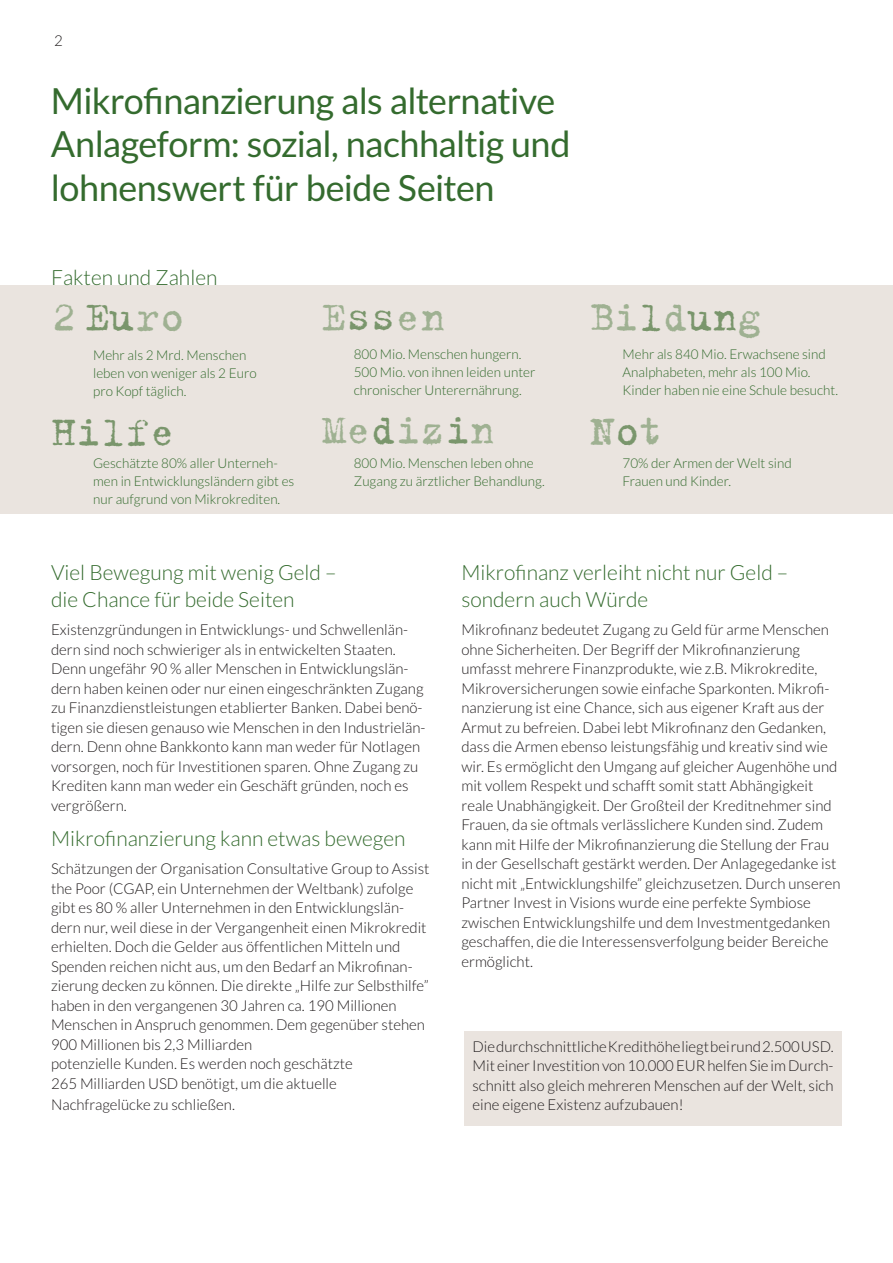
<style>
.page{position:relative;width:893px;height:1263px;background:#fff}
.page>*{position:absolute;margin:0;border:0;box-sizing:border-box;transform-origin:0 0}
.t1{font:45px "Trixie";color:#9fb192}
.t2{font:45px "Trixie";color:#7a966c}
.t3{font:36px/43.2px "Lato";letter-spacing:-.015em;color:#346b2e}
.t4{font:300 21px/27px "Lato";color:#346b2e}
.t5{font:300 15px/19.5px "Lato";color:#231f20}
.t6{font:300 13.5px/18px "Lato";color:#346b2e}
.s1{color:#7a966c}
</style>
<div class="page">
<div style="left:0;top:285px;width:892px;height:229px;background:#eae4df"></div>
<div style="left:464px;top:1031px;width:378px;height:95px;background:#eae4df"></div>
<p class="t5" style="left:54px;top:32px;width:10px">2</p>
<h2 class="t3" style="left:51px;top:82px;width:521px">Mikrofinanzierung als alternative<br>Anlageform: sozial, nachhaltig und lohnenswert für beide Seiten</h2>
<h3 class="t4" style="left:51px;top:265px;width:168px">Fakten und Zahlen</h3>
<h1 class="t1" style="left:51px;top:288px;width:135px">2 <span class="s1">Eu</span>ro</h1>
<p class="t6" style="left:93px;top:347px;width:165px">Mehr als 2 Mrd. Menschen leben von weniger als 2 Euro pro Kopf täglich.</p>
<h1 class="t1" style="left:321px;top:288px;width:125px">E<span class="s1">ss</span>en</h1>
<p class="t6" style="left:354px;top:346px;width:183px">800 Mio. Menschen hungern.<br>500 Mio. von ihnen leiden unter chronischer Unterernährung.</p>
<h1 class="t1" style="left:588px;top:288px;width:175px">Bi<span class="s1">l</span>d<span class="s1">un</span>g</h1>
<p class="t6" style="left:622px;top:346px;width:217px">Mehr als 840 Mio. Erwachsene sind<br>Analphabeten, mehr als 100 Mio.<br>Kinder haben nie eine Schule besucht.</p>
<h1 class="t2" style="left:51px;top:403px;width:125px">Hilfe</h1>
<h1 class="t1" style="left:589px;top:402px;width:76px">N<span class="s1">o</span>t</h1>
<h1 class="t1" style="left:321px;top:402px;width:175px">Me<span class="s1">d</span>iz<span class="s1">i</span>n</h1>
<p class="t6" style="left:93px;top:455px;width:203px">Geschätzte 80% aller Unterneh&shy;men in Entwicklungsländern gibt es nur aufgrund von Mikrokrediten.</p>
<p class="t6" style="left:354px;top:455px;width:192px">800 Mio. Menschen leben ohne<br>Zugang zu ärztlicher Behandlung.</p>
<p class="t6" style="left:622px;top:455px;width:171px">70% der Armen der Welt sind<br>Frauen und Kinder.</p>
<h3 class="t4" style="left:51px;top:561px;width:287px">Viel Bewegung mit wenig Geld – die Chance für beide Seiten</h3>
<p class="t5" style="left:51px;top:621px;width:376px">Existenzgründungen in Entwicklungs- und Schwellenlän&shy;dern sind noch schwieriger als in entwickelten Staaten.<br>Denn ungefähr 90 % aller Menschen in Entwicklungslän&shy;dern haben keinen oder nur einen eingeschränkten Zugang zu Finanzdienstleistungen etablierter Banken. Dabei benö&shy;tigen sie diesen genauso wie Menschen in den Industrielän&shy;dern. Denn ohne Bankkonto kann man weder für Notlagen vorsorgen, noch für Investitionen sparen. Ohne Zugang zu Krediten kann man weder ein Geschäft gründen, noch es vergrößern.</p>
<h3 class="t4" style="left:51px;top:827px;width:356px">Mikrofinanzierung kann etwas bewegen</h3>
<p class="t5" style="left:51px;top:860px;width:380px">Schätzungen der Organisation Consultative Group to Assist the Poor (CGAP, ein Unternehmen der Weltbank) zufolge gibt es 80 % aller Unternehmen in den Entwicklungslän&shy;dern nur, weil diese in der Vergangenheit einen Mikrokredit erhielten. Doch die Gelder aus öffentlichen Mitteln und Spenden reichen nicht aus, um den Bedarf an Mikrofinan&shy;zierung decken zu können. Die direkte „Hilfe zur Selbsthilfe” haben in den vergangenen 30 Jahren ca. 190 Millionen Menschen in Anspruch genommen. Dem gegenüber stehen 900 Millionen bis 2,3 Milliarden<br>potenzielle Kunden. Es werden noch geschätzte<br>265 Milliarden USD benötigt, um die aktuelle</p>
<p class="t5" style="left:51px;top:1095px;width:185px">Nachfragelücke zu schließen.</p>
<h3 class="t4" style="left:461px;top:561px;width:328px">Mikrofinanz verleiht nicht nur Geld – sondern auch Würde</h3>
<p class="t5" style="left:461px;top:621px;width:380px">Mikrofinanz bedeutet Zugang zu Geld für arme Menschen ohne Sicherheiten. Der Begriff der Mikrofinanzierung umfasst mehrere Finanzprodukte, wie z.B. Mikrokredite, Mikroversicherungen sowie einfache Sparkonten. Mikrofi&shy;nanzierung ist eine Chance, sich aus eigener Kraft aus der Armut zu befreien. Dabei lebt Mikrofinanz den Gedanken, dass die Armen ebenso leistungsfähig und kreativ sind wie wir. Es ermöglicht den Umgang auf gleicher Augenhöhe und mit vollem Respekt und schafft somit statt Abhängigkeit reale Unabhängigkeit. Der Großteil der Kreditnehmer sind Frauen, da sie oftmals verlässlichere Kunden sind. Zudem kann mit Hilfe der Mikrofinanzierung die Stellung der Frau in der Gesellschaft gestärkt werden. Der Anlagegedanke ist nicht mit „Entwicklungshilfe” gleichzusetzen. Durch unseren Partner Invest in Visions wurde eine perfekte Symbiose zwischen Entwicklungshilfe und dem Investmentgedanken geschaffen, die die Interessensverfolgung beider Bereiche ermöglicht.</p>
<p class="t5" style="left:472px;top:1038px;width:362px;text-align:justify">Die durchschnittliche Kredithöhe liegt bei rund 2.500 USD.<br>Mit einer Investition von 10.000 EUR helfen Sie im Durch&shy;schnitt also gleich mehreren Menschen auf der Welt, sich eine eigene Existenz aufzubauen!</p>
</div>
